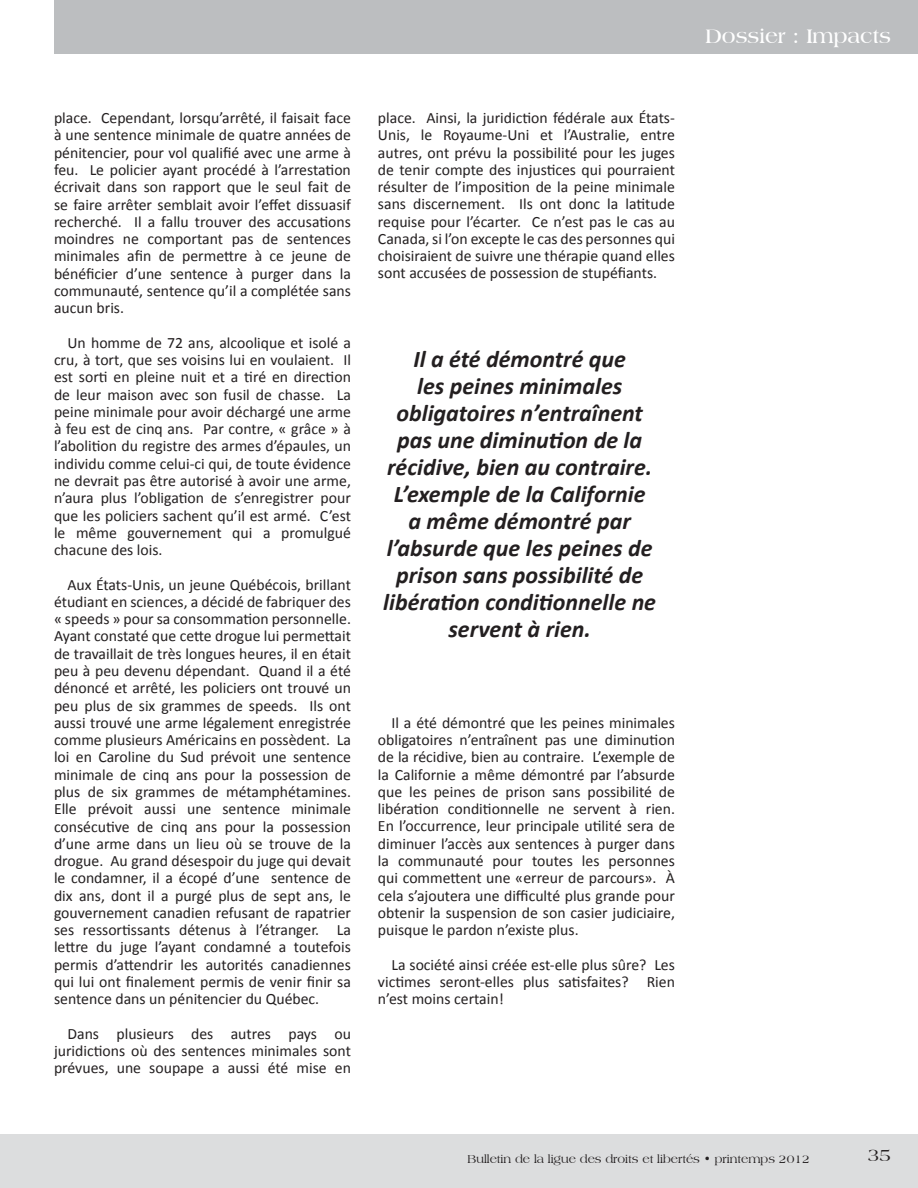
<style>
.page{position:relative;width:918px;height:1188px;background:#fff}
.page>*{position:absolute;margin:0;border:0;box-sizing:border-box;transform-origin:0 0}
.t1{font:italic 700 24px/27px "Calibri";color:#231f20;text-align:center}
.t2{font:700 21px "Americana BT";color:#fff}
.t3{font:18px "Americana BT";color:#231f20}
.t4{font:15.75px/17.2px "Calibri";color:#231f20;text-align:justify}
.t5{font:12px "Americana BT";color:#231f20}
</style>
<div class="page">
<div style="left:0;top:1134px;width:918px;height:54px;background:#dcddde"></div>
<div style="left:54px;top:0;width:864px;height:54px;background:#bcbec0"></div>
<p class="t4" style="left:54px;top:109px;width:299px">place. Cependant, lorsqu’arrêté, il faisait face à une sentence minimale de quatre années de pénitencier, pour vol qualifié avec une arme à feu. Le policier ayant procédé à l’arrestation écrivait dans son rapport que le seul fait de se faire arrêter semblait avoir l’effet dissuasif recherché. Il a fallu trouver des accusations moindres ne comportant pas de sentences minimales afin de permettre à ce jeune de bénéficier d’une sentence à purger dans la communauté, sentence qu’il a complétée sans aucun bris.</p>
<p class="t4" style="left:54px;top:334px;width:299px;text-indent:13px">Un homme de 72 ans, alcoolique et isolé a cru, à tort, que ses voisins lui en voulaient. Il est sorti en pleine nuit et a tiré en direction de leur maison avec son fusil de chasse. La peine minimale pour avoir déchargé une arme à feu est de cinq ans. Par contre, « grâce » à l’abolition du registre des armes d’épaules, un individu comme celui-ci qui, de toute évidence ne devrait pas être autorisé à avoir une arme, n’aura plus l’obligation de s’enregistrer pour que les policiers sachent qu’il est armé. C’est le même gouvernement qui a promulgué chacune des lois.</p>
<p class="t4" style="left:54px;top:576px;width:299px;text-indent:13px">Aux États-Unis, un jeune Québécois, brillant étudiant en sciences, a décidé de fabriquer des « speeds » pour sa consommation personnelle.<br>Ayant constaté que cette drogue lui permettait de travaillait de très longues heures, il en était peu à peu devenu dépendant. Quand il a été dénoncé et arrêté, les policiers ont trouvé un peu plus de six grammes de speeds. Ils ont aussi trouvé une arme légalement enregistrée comme plusieurs Américains en possèdent. La loi en Caroline du Sud prévoit une sentence minimale de cinq ans pour la possession de plus de six grammes de métamphétamines.<br>Elle prévoit aussi une sentence minimale consécutive de cinq ans pour la possession d’une arme dans un lieu où se trouve de la drogue. Au grand désespoir du juge qui devait le condamner, il a écopé d’une sentence de dix ans, dont il a purgé plus de sept ans, le gouvernement canadien refusant de rapatrier ses ressortissants détenus à l’étranger. La lettre du juge l’ayant condamné a toutefois permis d’attendrir les autorités canadiennes qui lui ont finalement permis de venir finir sa sentence dans un pénitencier du Québec.</p>
<p class="t4" style="left:54px;top:1025px;width:298px;text-indent:13px">Dans plusieurs des autres pays ou juridictions où des sentences minimales sont prévues, une soupape a aussi été mise en</p>
<p class="t4" style="left:378px;top:109px;width:298px">place. Ainsi, la juridiction fédérale aux États-Unis, le Royaume-Uni et l’Australie, entre autres, ont prévu la possibilité pour les juges de tenir compte des injustices qui pourraient résulter de l’imposition de la peine minimale sans discernement. Ils ont donc la latitude requise pour l’écarter. Ce n’est pas le cas au Canada, si l’on excepte le cas des personnes qui choisiraient de suivre une thérapie quand elles sont accusées de possession de stupéfiants.</p>
<p class="t1" style="left:383px;top:345px;width:274px">Il a été démontré que<br>les peines minimales obligatoires n’entraînent pas une diminution de la récidive, bien au contraire.<br>L’exemple de la Californie<br>a même démontré par l’absurde que les peines de prison sans possibilité de libération conditionnelle ne servent à rien.</p>
<p class="t4" style="left:378px;top:714px;width:299px;text-indent:13px">Il a été démontré que les peines minimales obligatoires n’entraînent pas une diminution de la récidive, bien au contraire. L’exemple de la Californie a même démontré par l’absurde que les peines de prison sans possibilité de libération conditionnelle ne servent à rien.<br>En l’occurrence, leur principale utilité sera de diminuer l’accès aux sentences à purger dans la communauté pour toutes les personnes qui commettent une «erreur de parcours». À cela s’ajoutera une difficulté plus grande pour obtenir la suspension de son casier judiciaire, puisque le pardon n’existe plus.</p>
<p class="t4" style="left:378px;top:956px;width:298px;text-indent:13px">La société ainsi créée est-elle plus sûre? Les victimes seront-elles plus satisfaites? Rien n’est moins certain!</p>
<h2 class="t2" style="left:705px;top:23px;width:187px">Dossier : Impacts</h2>
<p class="t5" style="left:468px;top:1152px;width:344px">Bulletin de la ligue des droits et libertés • printemps 2012</p>
<p class="t3" style="left:868px;top:1144px;width:25px">35</p>
</div>
